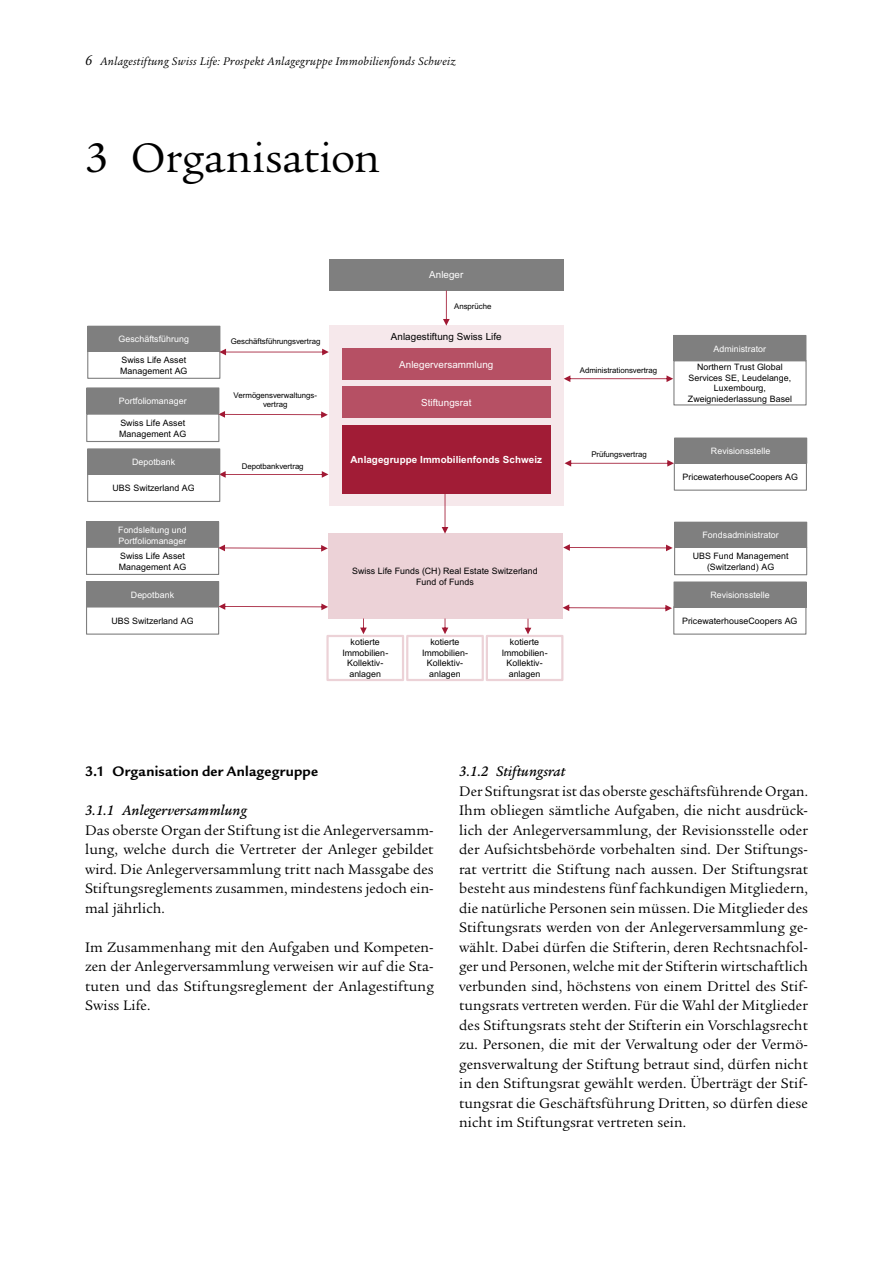
<style>
.page{position:relative;width:893px;height:1263px;background:#fff}
.page>*{position:absolute;margin:0;border:0;box-sizing:border-box;transform-origin:0 0}
.t1{font:45px "Legacy Serif ITC Pro";letter-spacing:-.005em;color:#000}
.t2{font:15px/19.5px "Legacy Serif ITC Pro";letter-spacing:.005em;color:#000;text-align:justify}
.t3{font:italic 500 15px "Legacy Serif ITC Pro";letter-spacing:.005em;color:#000}
.t4{font:700 15px "Legacy Sans ITC Pro";letter-spacing:.015em;color:#000}
.t5{font:italic 12px "Legacy Serif ITC Pro";letter-spacing:.025em;color:#000}
.t6{font:9.75px "Arial";letter-spacing:.01em;color:#fff}
.t7{font:700 9.75px "Arial";letter-spacing:.01em;color:#fff}
.t8{font:9.75px "Arial";letter-spacing:.01em;color:#000}
.t9{font:8.85px/10.8px "Arial";letter-spacing:.005em;color:#000}
.t10{font:8.85px/10.8px "Arial";letter-spacing:.005em;color:#fff}
.t11{font:7.8px/8.7px "Arial";letter-spacing:-.01em;color:#000;text-align:center}
.s1{font-size:15px}
</style>
<div class="page">
<div style="left:329px;top:259px;width:235px;height:32px;background:#7f7f7f"></div>
<div style="left:329px;top:326px;width:235px;height:180px;background:#f6e8eb"></div>
<div style="left:342px;top:348px;width:209px;height:32px;background:#b65064"></div>
<div style="left:342px;top:386px;width:209px;height:32px;background:#b65064"></div>
<div style="left:342px;top:425px;width:209px;height:68px;background:#a11c36"></div>
<div style="left:88px;top:326px;width:132px;height:25px;background:#7f7f7f"></div>
<div style="left:87px;top:350px;width:133px;height:29px;border:1px solid #7f7f7f"></div>
<svg style="left:219px;top:349px;width:110px;height:6px"></svg>
<svg style="left:564px;top:375px;width:109px;height:7px"></svg>
<svg style="left:219px;top:411px;width:109px;height:7px"></svg>
<div style="left:674px;top:582px;width:132px;height:25px;background:#7f7f7f"></div>
<div style="left:673px;top:581px;width:134px;height:27px;border:1px solid #7f7f7f"></div>
<div style="left:673px;top:606px;width:133px;height:29px;border:1px solid #7f7f7f"></div>
<div style="left:87px;top:388px;width:132px;height:25px;background:#7f7f7f"></div>
<div style="left:86px;top:387px;width:133px;height:27px;border:1px solid #7f7f7f"></div>
<div style="left:86px;top:414px;width:133px;height:28px;border:1px solid #7f7f7f"></div>
<svg style="left:443px;top:291px;width:7px;height:35px"></svg>
<div style="left:674px;top:335px;width:132px;height:26px;background:#7f7f7f"></div>
<div style="left:673px;top:360px;width:134px;height:45px;border:1px solid #7f7f7f"></div>
<svg style="left:220px;top:471px;width:108px;height:7px"></svg>
<div style="left:88px;top:449px;width:132px;height:25px;background:#7f7f7f"></div>
<div style="left:87px;top:448px;width:133px;height:27px;border:1px solid #7f7f7f"></div>
<div style="left:87px;top:473px;width:133px;height:29px;border:1px solid #7f7f7f"></div>
<svg style="left:564px;top:460px;width:110px;height:7px"></svg>
<div style="left:328px;top:534px;width:234px;height:85px;background:#ecd2d7"></div>
<svg style="left:442px;top:493px;width:6px;height:41px"></svg>
<div style="left:406px;top:635px;width:78px;height:46px;border:2px solid #ecd2d7"></div>
<svg style="left:360px;top:618px;width:7px;height:16px"></svg>
<div style="left:675px;top:522px;width:132px;height:25px;background:#7f7f7f"></div>
<div style="left:674px;top:547px;width:133px;height:28px;border:1px solid #7f7f7f"></div>
<div style="left:675px;top:438px;width:132px;height:25px;background:#7f7f7f"></div>
<div style="left:674px;top:437px;width:133px;height:27px;border:1px solid #7f7f7f"></div>
<div style="left:674px;top:462px;width:133px;height:29px;border:1px solid #7f7f7f"></div>
<div style="left:87px;top:582px;width:132px;height:25px;background:#7f7f7f"></div>
<div style="left:86px;top:581px;width:133px;height:26px;border:1px solid #7f7f7f"></div>
<div style="left:86px;top:606px;width:133px;height:29px;border:1px solid #7f7f7f"></div>
<div style="left:87px;top:522px;width:132px;height:25px;background:#7f7f7f"></div>
<div style="left:86px;top:521px;width:133px;height:27px;border:1px solid #7f7f7f"></div>
<div style="left:86px;top:546px;width:133px;height:29px;border:1px solid #7f7f7f"></div>
<svg style="left:218px;top:545px;width:110px;height:7px"></svg>
<svg style="left:219px;top:603px;width:109px;height:7px"></svg>
<svg style="left:563px;top:544px;width:110px;height:7px"></svg>
<svg style="left:563px;top:604px;width:109px;height:7px"></svg>
<div style="left:326px;top:635px;width:78px;height:46px;border:2px solid #ecd2d7"></div>
<div style="left:486px;top:635px;width:77px;height:46px;border:2px solid #ecd2d7"></div>
<svg style="left:442px;top:618px;width:6px;height:16px"></svg>
<svg style="left:525px;top:619px;width:6px;height:15px"></svg>
<p class="t5" style="left:85px;top:54px;width:372px"><span class="s1">6</span> Anlagestiftung Swiss Life: Prospekt Anlagegruppe Immobilienfonds Schweiz</p>
<h1 class="t1" style="left:85px;top:130px;width:297px">3 Organisation</h1>
<p class="t6" style="left:429px;top:268px;width:36px">Anleger</p>
<p class="t11" style="left:454px;top:302px;width:39px">Ansprüche</p>
<p class="t10" style="left:119px;top:334px;width:72px">Geschäftsführung</p>
<p class="t9" style="left:120px;top:354px;width:69px">Swiss Life Asset<br>Management AG</p>
<p class="t10" style="left:119px;top:396px;width:69px">Portfoliomanager</p>
<p class="t9" style="left:119px;top:418px;width:69px">Swiss Life Asset<br>Management AG</p>
<p class="t11" style="left:231px;top:337px;width:91px">Geschäftsführungsvertrag</p>
<p class="t11" style="left:233px;top:391px;width:85px">Vermögensverwaltungs&shy;vertrag</p>
<p class="t8" style="left:391px;top:329px;width:112px">Anlagestiftung Swiss Life</p>
<p class="t6" style="left:399px;top:358px;width:96px">Anlegerversammlung</p>
<p class="t6" style="left:421px;top:396px;width:52px">Stiftungsrat</p>
<p class="t11" style="left:580px;top:366px;width:79px">Administrationsvertrag</p>
<p class="t10" style="left:714px;top:343px;width:54px">Administrator</p>
<p class="t9" style="left:688px;top:362px;width:104px;line-height:10.2px;text-align:center">Northern Trust Global<br>Services SE, Leudelange,<br>Luxembourg,</p>
<p class="t9" style="left:688px;top:393px;width:106px">Zweigniederlassung Basel</p>
<p class="t10" style="left:132px;top:456px;width:45px">Depotbank</p>
<p class="t9" style="left:113px;top:483px;width:84px">UBS Switzerland AG</p>
<p class="t11" style="left:242px;top:461px;width:63px">Depotbankvertrag</p>
<p class="t7" style="left:350px;top:453px;width:193px">Anlagegruppe Immobilienfonds Schweiz</p>
<p class="t11" style="left:591px;top:450px;width:57px">Prüfungsvertrag</p>
<p class="t10" style="left:711px;top:446px;width:61px">Revisionsstelle</p>
<p class="t9" style="left:683px;top:471px;width:117px">PricewaterhouseCoopers AG</p>
<p class="t10" style="left:118px;top:524px;width:70px">Fondsleitung und<br>Portfoliomanager</p>
<p class="t9" style="left:119px;top:550px;width:69px">Swiss Life Asset<br>Management AG</p>
<p class="t9" style="left:352px;top:566px;width:187px;text-align:center">Swiss Life Funds (CH) Real Estate Switzerland<br>Fund of Funds</p>
<p class="t10" style="left:702px;top:530px;width:78px">Fondsadministrator</p>
<p class="t9" style="left:693px;top:550px;width:97px;text-align:center">UBS Fund Management (Switzerland) AG</p>
<p class="t10" style="left:131px;top:589px;width:45px">Depotbank</p>
<p class="t9" style="left:111px;top:615px;width:84px">UBS Switzerland AG</p>
<p class="t10" style="left:710px;top:589px;width:61px">Revisionsstelle</p>
<p class="t9" style="left:682px;top:615px;width:117px">PricewaterhouseCoopers AG</p>
<p class="t9" style="left:342px;top:637px;width:47px;text-align:center">kotierte<br>Immobilien-</p>
<p class="t9" style="left:347px;top:658px;width:38px">Kollektiv&shy;anlagen</p>
<p class="t9" style="left:422px;top:637px;width:47px;text-align:center">kotierte<br>Immobilien-</p>
<p class="t9" style="left:427px;top:658px;width:38px">Kollektiv&shy;anlagen</p>
<p class="t9" style="left:502px;top:637px;width:47px;text-align:center">kotierte<br>Immobilien-</p>
<p class="t9" style="left:507px;top:658px;width:38px">Kollektiv&shy;anlagen</p>
<p class="t4" style="left:85px;top:763px;width:235px">3.1 Organisation der Anlagegruppe</p>
<p class="t3" style="left:85px;top:801px;width:163px">3.1.1 Anlegerversammlung</p>
<p class="t2" style="left:85px;top:820px;width:350px">Das oberste Organ der Stiftung ist die Anlegerversamm&shy;lung, welche durch die Vertreter der Anleger gebildet wird. Die Anlegerversammlung tritt nach Massgabe des Stiftungsreglements zusammen, mindestens jedoch ein&shy;mal jährlich.</p>
<p class="t2" style="left:85px;top:937px;width:350px">Im Zusammenhang mit den Aufgaben und Kompeten&shy;zen der Anlegerversammlung verweisen wir auf die Sta&shy;tuten und das Stiftungsreglement der Anlagestiftung Swiss Life.</p>
<p class="t3" style="left:459px;top:762px;width:107px">3.1.2 Stiftungsrat</p>
<p class="t2" style="left:459px;top:781px;width:350px">Der Stiftungsrat ist das oberste geschäftsführende Organ.<br>Ihm obliegen sämtliche Aufgaben, die nicht ausdrück&shy;lich der Anlegerversammlung, der Revisionsstelle oder der Aufsichtsbehörde vorbehalten sind. Der Stiftungs&shy;rat vertritt die Stiftung nach aussen. Der Stiftungsrat besteht aus mindestens fünf fachkundigen Mitgliedern, die natürliche Personen sein müssen. Die Mitglieder des Stiftungsrats werden von der Anlegerversammlung ge&shy;wählt. Dabei dürfen die Stifterin, deren Rechtsnachfol&shy;ger und Personen, welche mit der Stifterin wirtschaftlich verbunden sind, höchstens von einem Drittel des Stif&shy;tungsrats vertreten werden. Für die Wahl der Mitglieder des Stiftungsrats steht der Stifterin ein Vorschlagsrecht zu. Personen, die mit der Verwaltung oder der Vermö&shy;gensverwaltung der Stiftung betraut sind, dürfen nicht in den Stiftungsrat gewählt werden. Überträgt der Stif&shy;tungsrat die Geschäftsführung Dritten, so dürfen diese nicht im Stiftungsrat vertreten sein.</p>
</div>
